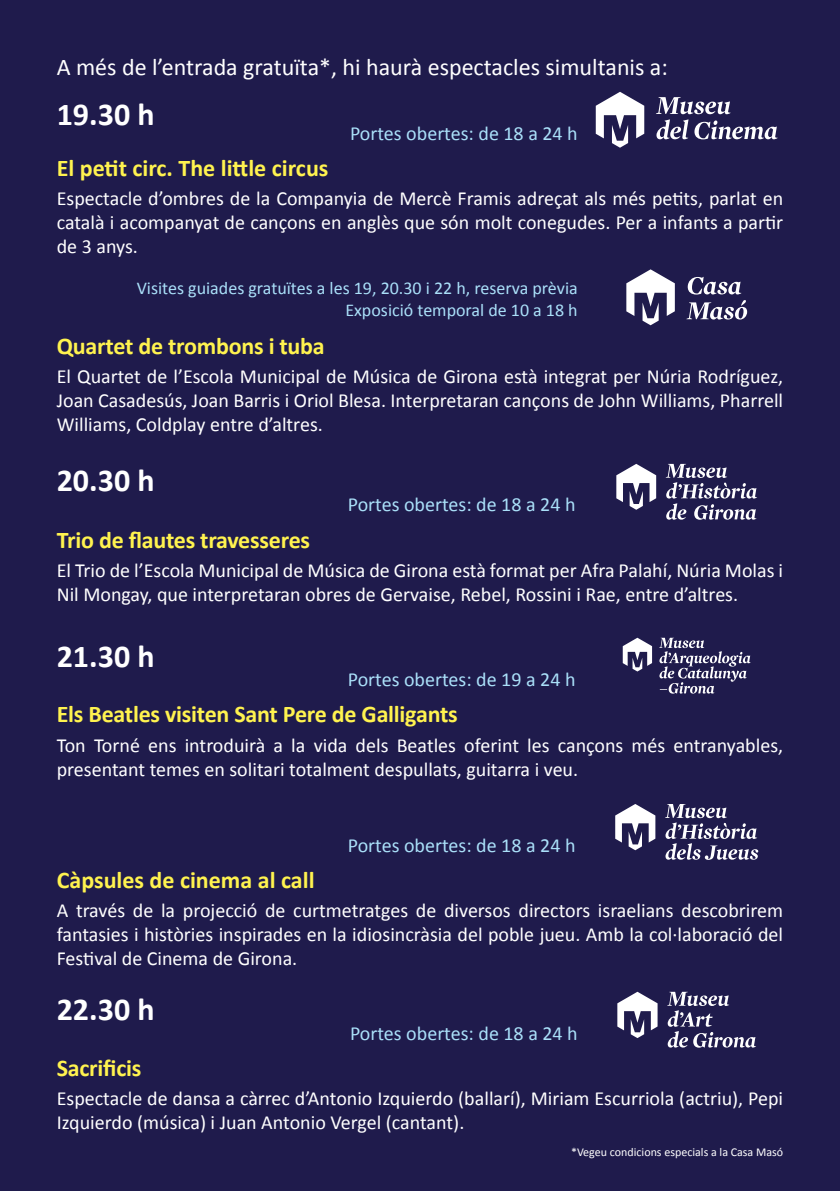
<style>
.page{position:relative;width:840px;height:1191px;background:#fff}
.page>*{position:absolute;margin:0;border:0;box-sizing:border-box;transform-origin:0 0}
.t1{font:700 32px "Calibri";color:#fff}
.t2{font:700 24px "Calibri";letter-spacing:-.01em;color:#fff34f}
.t3{font:24px "Calibri";color:#fff}
.t4{font:20px/24px "Calibri";color:#fff;text-align:justify}
.t5{font:20px "Calibri";color:#aae0f9}
.t6{font:18px "Calibri";color:#aae0f9}
.t7{font:12px "Calibri";color:#fff}
</style>
<div class="page">
<div style="left:0;top:0;width:839px;height:1191px;background:#1f1b4c"></div>
<svg style="left:595px;top:92px;width:49px;height:56px"></svg>
<svg style="left:656px;top:97px;width:121px;height:42px"></svg>
<svg style="left:626px;top:269px;width:48px;height:56px"></svg>
<svg style="left:687px;top:277px;width:54px;height:17px"></svg>
<svg style="left:686px;top:300px;width:60px;height:19px"></svg>
<svg style="left:616px;top:464px;width:39px;height:46px"></svg>
<svg style="left:665px;top:464px;width:91px;height:56px"></svg>
<svg style="left:622px;top:637px;width:29px;height:34px"></svg>
<svg style="left:659px;top:638px;width:91px;height:55px"></svg>
<svg style="left:615px;top:804px;width:40px;height:46px"></svg>
<svg style="left:665px;top:804px;width:92px;height:56px"></svg>
<svg style="left:617px;top:991px;width:40px;height:47px"></svg>
<svg style="left:667px;top:991px;width:88px;height:56px"></svg>
<p class="t3" style="left:57px;top:52px;width:612px">A més de l’entrada gratuïta*, hi haurà espectacles simultanis a:</p>
<p class="t1" style="left:57px;top:94px;width:99px">19.30 h</p>
<p class="t2" style="left:57px;top:153px;width:273px">El petit circ. The little circus</p>
<p class="t5" style="left:350px;top:120px;width:229px">Portes obertes: de 18 a 24 h</p>
<p class="t4" style="left:57px;top:186px;width:727px">Espectacle d’ombres de la Companyia de Mercè Framis adreçat als més petits, parlat en català i acompanyat de cançons en anglès que són molt conegudes. Per a infants a partir de 3 anys.</p>
<p class="t6" style="left:137px;top:277px;width:442px">Visites guiades gratuïtes a les 19, 20.30 i 22 h, reserva prèvia</p>
<p class="t6" style="left:345px;top:298px;width:234px">Exposició temporal de 10 a 18 h</p>
<p class="t2" style="left:57px;top:330px;width:269px">Quartet de trombons i tuba</p>
<p class="t4" style="left:57px;top:364px;width:727px">El Quartet de l’Escola Municipal de Música de Girona està integrat per Núria Rodríguez, Joan Casadesús, Joan Barris i Oriol Blesa. Interpretaran cançons de John Williams, Pharrell Williams, Coldplay entre d’altres.</p>
<p class="t1" style="left:57px;top:459px;width:99px">20.30 h</p>
<p class="t2" style="left:57px;top:525px;width:255px">Trio de flautes travesseres</p>
<p class="t5" style="left:347px;top:492px;width:229px">Portes obertes: de 18 a 24 h</p>
<p class="t4" style="left:57px;top:559px;width:727px">El Trio de l’Escola Municipal de Música de Girona està format per Afra Palahí, Núria Molas i<br>Nil Mongay, que interpretaran obres de Gervaise, Rebel, Rossini i Rae, entre d’altres.</p>
<p class="t1" style="left:57px;top:636px;width:99px">21.30 h</p>
<p class="t5" style="left:347px;top:666px;width:229px">Portes obertes: de 19 a 24 h</p>
<p class="t2" style="left:57px;top:699px;width:402px">Els Beatles visiten Sant Pere de Galligants</p>
<p class="t4" style="left:57px;top:733px;width:727px">Ton Torné ens introduirà a la vida dels Beatles oferint les cançons més entranyables, presentant temes en solitari totalment despullats, guitarra i veu.</p>
<p class="t2" style="left:57px;top:865px;width:259px">Càpsules de cinema al call</p>
<p class="t5" style="left:347px;top:832px;width:229px">Portes obertes: de 18 a 24 h</p>
<p class="t4" style="left:57px;top:898px;width:727px">A través de la projecció de curtmetratges de diversos directors israelians descobrirem fantasies i històries inspirades en la idiosincràsia del poble jueu. Amb la col·laboració del Festival de Cinema de Girona.</p>
<p class="t1" style="left:57px;top:988px;width:99px">22.30 h</p>
<p class="t2" style="left:57px;top:1052px;width:86px">Sacrificis</p>
<p class="t5" style="left:350px;top:1020px;width:229px">Portes obertes: de 18 a 24 h</p>
<p class="t4" style="left:57px;top:1086px;width:727px">Espectacle de dansa a càrrec d’Antonio Izquierdo (ballarí), Miriam Escurriola (actriu), Pepi<br>Izquierdo (música) i Juan Antonio Vergel (cantant).</p>
<p class="t7" style="left:570px;top:1144px;width:213px">*Vegeu condicions especials a la Casa Masó</p>
</div>
